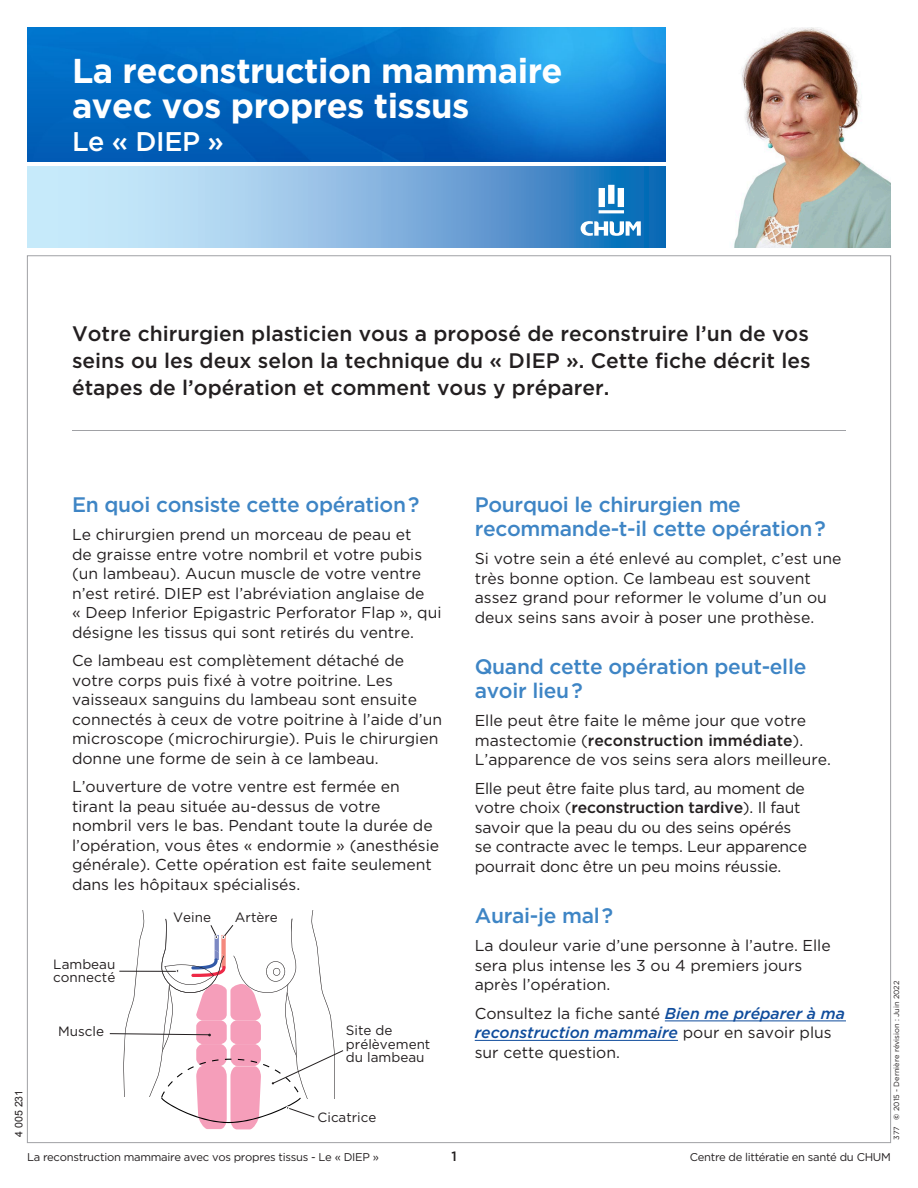
<style>
.page{position:relative;width:918px;height:1188px;background:#fff}
.page>*{position:absolute;margin:0;border:0;box-sizing:border-box;transform-origin:0 0}
.t1{font:700 34.5px/34.5px "Gotham";letter-spacing:-.015em;color:#fff}
.t2{font:500 27px "Gotham";letter-spacing:-.015em;color:#fff}
.t3{font:500 21px/27px "Gotham";color:#231f20;text-align:justify}
.t4{font:500 21px/24px "Gotham";letter-spacing:-.015em;color:#3e85c5}
.t5{font:15.75px/19.5px "Gotham";color:#231f20}
.t6{font:13.5px/13.5px "Gotham";color:#231f20}
.t7{font:500 13.5px "Gotham";color:#231f20}
.t8{font:13.35px "Gotham";color:#231f20}
.t9{font:11.25px "Gotham";letter-spacing:-.025em;color:#231f20}
.t10{font:10.5px "Arial";color:#231f20}
.t11{font:7.5px "Gotham";color:#231f20}
.s1{font-weight:500}
.s2{font-weight:500;font-style:italic;color:#0f4c9c}
.s3{font-weight:700}
</style>
<div class="page">
<hr style="left:72px;top:430px;width:774px;height:1px;background:#a0a1a5">
<img style="left:27px;top:27px;width:639px;height:135px">
<svg style="left:27px;top:166px;width:639px;height:82px;background:#85b7e0"></svg>
<svg style="left:599px;top:185px;width:25px;height:28px"></svg>
<svg style="left:581px;top:221px;width:60px;height:15px"></svg>
<img style="left:734px;top:27px;width:157px;height:221px">
<hr style="left:665px;top:1021px;width:181px;height:1px;background:#0f4c9c">
<hr style="left:475px;top:1040px;width:203px;height:1px;background:#0f4c9c">
<svg style="left:109px;top:910px;width:235px;height:220px"></svg>
<h1 class="t1" style="left:72px;top:53px;width:492px">La reconstruction mammaire avec vos propres tissus</h1>
<h2 class="t2" style="left:72px;top:123px;width:153px">Le « DIEP »</h2>
<h3 class="t3" style="left:72px;top:320px;width:740px">Votre chirurgien plasticien vous a proposé de reconstruire l’un de vos seins ou les deux selon la technique du « DIEP ». Cette fiche décrit les étapes de l’opération et comment vous y préparer.</h3>
<p class="t10" style="left:12px;top:1137px;width:48px;rotate:-90deg">4 005 231</p>
<h3 class="t4" style="left:72px;top:492px;width:349px">En quoi consiste cette opération ?</h3>
<p class="t5" style="left:72px;top:525px;width:371px">Le chirurgien prend un morceau de peau et<br>de graisse entre votre nombril et votre pubis (un lambeau). Aucun muscle de votre ventre n’est retiré. DIEP est l’abréviation anglaise de<br>« Deep Inferior Epigastric Perforator Flap », qui désigne les tissus qui sont retirés du ventre.</p>
<p class="t5" style="left:72px;top:651px;width:372px">Ce lambeau est complètement détaché de votre corps puis fixé à votre poitrine. Les vaisseaux sanguins du lambeau sont ensuite connectés à ceux de votre poitrine à l’aide d’un microscope (microchirurgie). Puis le chirurgien donne une forme de sein à ce lambeau.</p>
<p class="t5" style="left:72px;top:777px;width:369px">L’ouverture de votre ventre est fermée en tirant la peau située au-dessus de votre nombril vers le bas. Pendant toute la durée de l’opération, vous êtes « endormie » (anesthésie générale). Cette opération est faite seulement dans les hôpitaux spécialisés.</p>
<p class="t6" style="left:53px;top:957px;width:64px">Lambeau connecté</p>
<p class="t6" style="left:58px;top:1024px;width:48px">Muscle</p>
<p class="t6" style="left:173px;top:911px;width:39px">Veine</p>
<p class="t6" style="left:235px;top:911px;width:45px">Artère</p>
<p class="t6" style="left:346px;top:1024px;width:86px">Site de prélèvement du lambeau</p>
<p class="t8" style="left:318px;top:1109px;width:60px">Cicatrice</p>
<h3 class="t4" style="left:475px;top:492px;width:353px">Pourquoi le chirurgien me recommande-t-il cette opération ?</h3>
<p class="t5" style="left:475px;top:549px;width:368px">Si votre sein a été enlevé au complet, c’est une très bonne option. Ce lambeau est souvent assez grand pour reformer le volume d’un ou deux seins sans avoir à poser une prothèse.</p>
<h3 class="t4" style="left:475px;top:654px;width:333px">Quand cette opération peut-elle avoir lieu ?</h3>
<p class="t5" style="left:475px;top:711px;width:358px">Elle peut être faite le même jour que votre mastectomie (<span class="s1">reconstruction immédiate</span>).<br>L’apparence de vos seins sera alors meilleure.</p>
<p class="t5" style="left:475px;top:778px;width:334px">Elle peut être faite plus tard, au moment de votre choix (<span class="s1">reconstruction tardive</span>). Il faut savoir que la peau du ou des seins opérés se contracte avec le temps. Leur apparence pourrait donc être un peu moins réussie.</p>
<h3 class="t4" style="left:475px;top:903px;width:140px">Aurai-je mal ?</h3>
<p class="t5" style="left:475px;top:936px;width:358px">La douleur varie d’une personne à l’autre. Elle sera plus intense les 3 ou 4 premiers jours après l’opération.</p>
<p class="t5" style="left:475px;top:1003px;width:372px">Consultez la fiche santé <span class="s2">Bien me préparer à ma reconstruction mammaire</span> pour en savoir plus sur cette question.</p>
<p class="t11" style="left:892px;top:1140px;width:161px;rotate:-90deg">377 <span class="s3">©</span> 2015 - Dernière révision : Juin 2022</p>
<p class="t9" style="left:27px;top:1150px;width:353px">La reconstruction mammaire avec vos propres tissus - Le « DIEP »</p>
<p class="t7" style="left:451px;top:1147px;width:7px">1</p>
<p class="t9" style="left:690px;top:1150px;width:203px">Centre de littératie en santé du CHUM</p>
</div>
